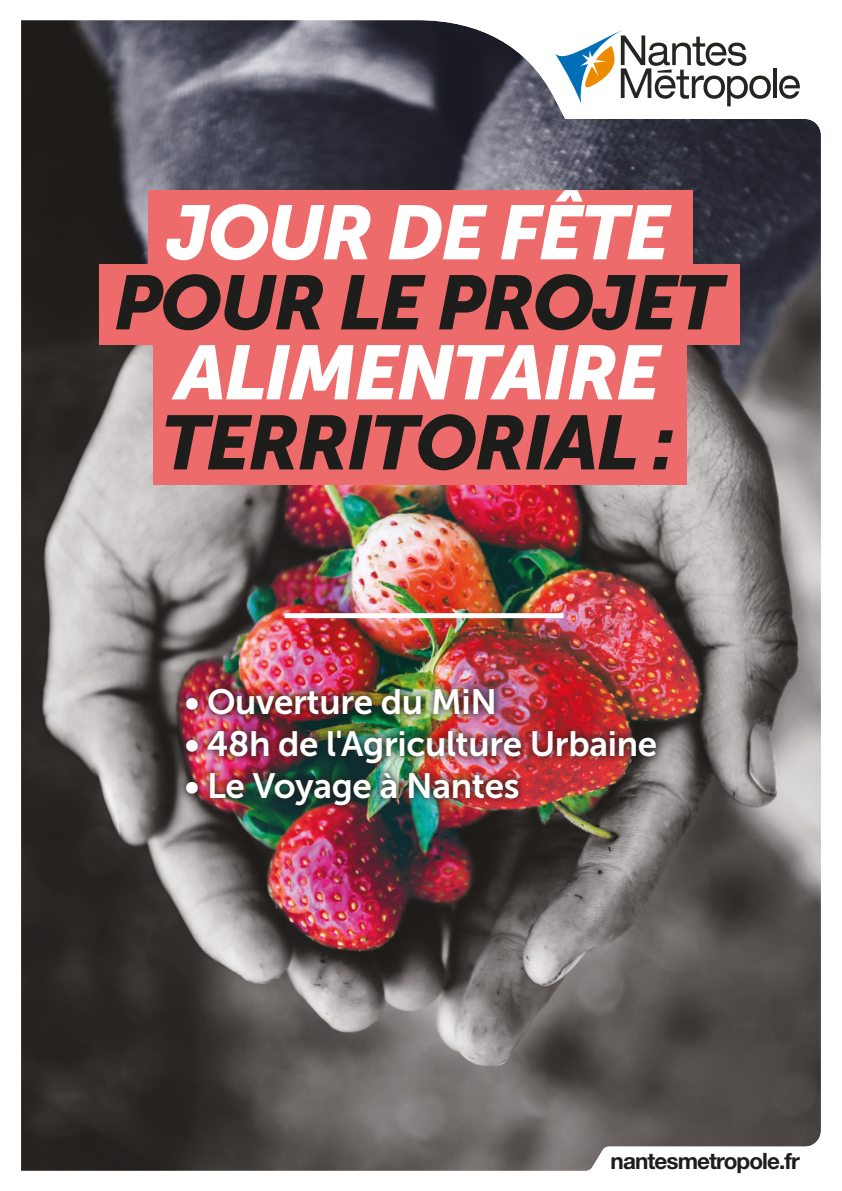
<style>
.page{position:relative;width:842px;height:1191px;background:#fff}
.page>*{position:absolute;margin:0;border:0;box-sizing:border-box;transform-origin:0 0}
.t1{font:italic 75.9px/70px "Museo Sans 900";letter-spacing:-.03em;color:#1d1d1b;text-align:center}
.t2{font:35px "Museo Sans 700";letter-spacing:-.01em;color:#fff}
.t3{font:700 22.5px "Helvetica Neue LT Std";letter-spacing:-.04em;color:#1d1d1b}
.s1{color:#fff}
</style>
<div class="page">
<img style="left:21px;top:20px;width:800px;height:1151px">
<hr style="left:773px;top:68px;width:4px;height:30px;background:#252421">
<svg style="left:779px;top:76px;width:21px;height:23px"></svg>
<svg style="left:555px;top:28px;width:216px;height:78px"></svg>
<p class="t1" style="left:114px;top:197px;width:610px"><span class="s1">JOUR DE FÊTE<br></span>POUR LE PROJET<br><span class="s1">ALIMENTAIRE<br></span>TERRITORIAL :</p>
<p class="t2" style="left:185px;top:682px;width:314px">• Ouverture du MiN</p>
<p class="t2" style="left:185px;top:724px;width:474px">• 48h de l'Agriculture Urbaine</p>
<p class="t2" style="left:185px;top:766px;width:336px">• Le Voyage à Nantes</p>
<p class="t3" style="left:611px;top:1147px;width:191px">nantesmetropole.fr</p>
</div>
